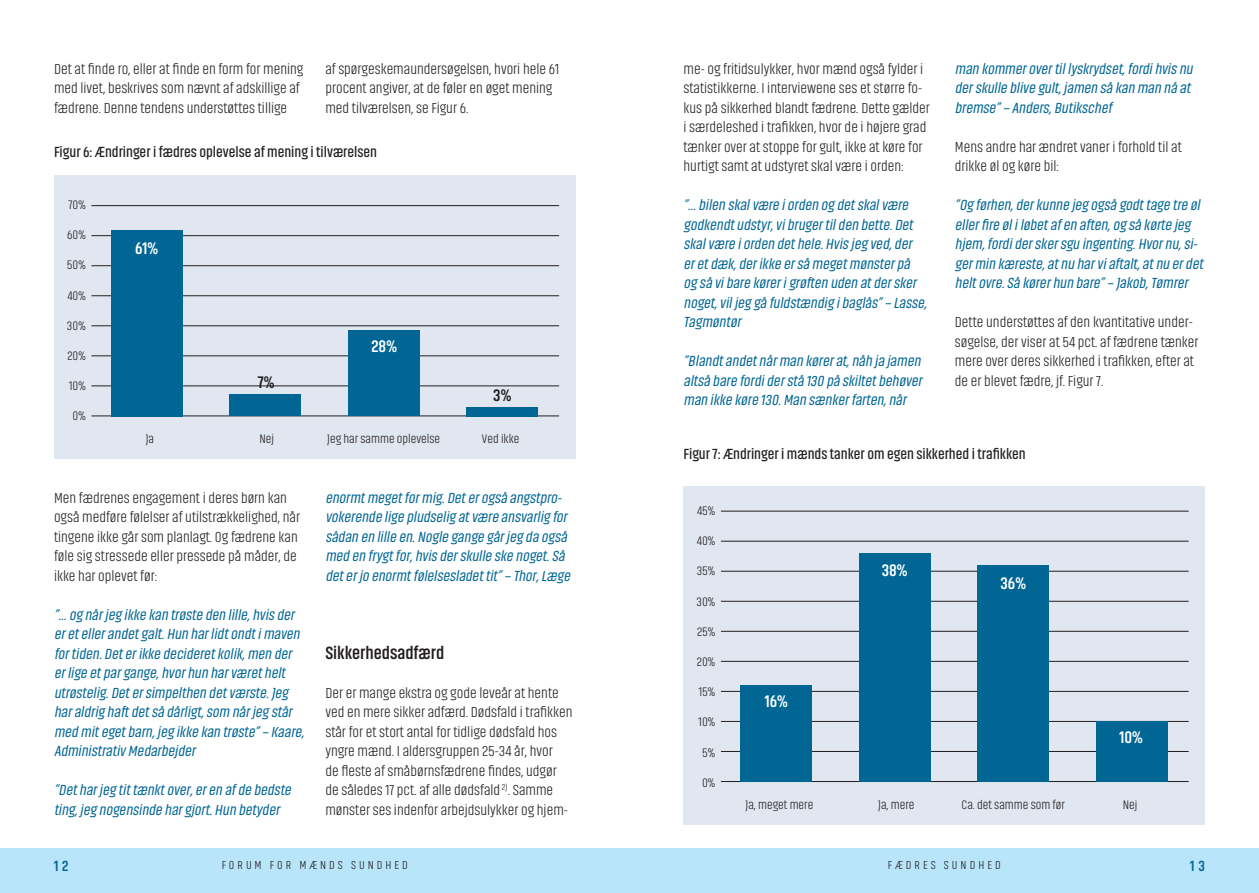
<style>
.page{position:relative;width:1259px;height:893px;background:#fff}
.page>*{position:absolute;margin:0;border:0;box-sizing:border-box;transform-origin:0 0}
.Rubrik{font:700 18px "Akhand";color:#231f20}
.Rubrik-2{font:700 16.95px "Akhand";color:#fff}
.Rubrik-3{font:700 16.95px "Akhand";color:#231f20}
.Kursiv{font:italic 15px/19.5px "Akhand";color:#016694}
.Brød{font:300 15px/19.5px "Akhand";color:#231f20}
.Figur{font:600 15px "Akhand";color:#231f20}
.t1{font:700 15px "Akhand";color:#016694}
.Brød-2{font:300 12.75px "Akhand";color:#231f20}
.t2{font:300 12px "Akhand";letter-spacing:.25em;color:#231f20}
</style>
<div class="page">
<div style="left:0;top:848px;width:1259px;height:45px;background:#b9e5fa"></div>
<div style="left:54px;top:175px;width:521px;height:284px;background:#e1e7f0"></div>
<hr style="left:91px;top:416px;width:468px;height:1px;background:#231f20">
<hr style="left:91px;top:386px;width:468px;height:1px;background:#231f20">
<hr style="left:91px;top:356px;width:468px;height:1px;background:#231f20">
<hr style="left:91px;top:326px;width:468px;height:1px;background:#231f20">
<hr style="left:91px;top:295px;width:468px;height:1px;background:#231f20">
<hr style="left:91px;top:265px;width:468px;height:1px;background:#231f20">
<hr style="left:91px;top:235px;width:468px;height:1px;background:#231f20">
<hr style="left:91px;top:205px;width:468px;height:1px;background:#231f20">
<div style="left:111px;top:230px;width:72px;height:186px;background:#016694"></div>
<div style="left:229px;top:395px;width:72px;height:21px;background:#016694"></div>
<div style="left:347px;top:331px;width:72px;height:85px;background:#016694"></div>
<div style="left:466px;top:407px;width:72px;height:9px;background:#016694"></div>
<div style="left:683px;top:486px;width:522px;height:339px;background:#e1e7f0"></div>
<hr style="left:721px;top:781px;width:467px;height:1px;background:#231f20">
<hr style="left:721px;top:751px;width:467px;height:1px;background:#231f20">
<hr style="left:721px;top:721px;width:467px;height:1px;background:#231f20">
<hr style="left:721px;top:691px;width:467px;height:1px;background:#231f20">
<hr style="left:721px;top:661px;width:467px;height:1px;background:#231f20">
<hr style="left:721px;top:631px;width:467px;height:1px;background:#231f20">
<hr style="left:721px;top:601px;width:467px;height:1px;background:#231f20">
<hr style="left:721px;top:571px;width:467px;height:1px;background:#231f20">
<hr style="left:721px;top:541px;width:467px;height:1px;background:#231f20">
<hr style="left:721px;top:511px;width:467px;height:1px;background:#231f20">
<div style="left:740px;top:685px;width:72px;height:97px;background:#016694"></div>
<div style="left:858px;top:553px;width:72px;height:229px;background:#016694"></div>
<div style="left:977px;top:565px;width:72px;height:217px;background:#016694"></div>
<div style="left:1095px;top:722px;width:72px;height:60px;background:#016694"></div>
<p class="Brød" style="left:54px;top:59px;width:251px">Det at finde ro, eller at finde en form for mening med livet, beskrives som nævnt af adskillige af fædrene. Denne tendens understøttes tillige</p>
<p class="Brød" style="left:325px;top:59px;width:235px">af spørgeskemaundersøgelsen, hvori hele 61 procent angiver, at de føler en øget mening med tilværelsen, se Figur 6.</p>
<p class="Brød" style="left:683px;top:59px;width:248px">me- og fritidsulykker, hvor mænd også fylder i statistikkerne. I interviewene ses et større fo&shy;kus på sikkerhed blandt fædrene. Dette gælder i særdeleshed i trafikken, hvor de i højere grad tænker over at stoppe for gult, ikke at køre for hurtigt samt at udstyret skal være i orden:</p>
<p class="Kursiv" style="left:683px;top:195px;width:247px">”… bilen skalvære iorden og detskalvære godkendtudstyr,vibrugertilden bette.Det skalvære iorden dethele.Hvis jeg ved,der eretdæk,derikke erså megetmønsterpå og så vibare kørerigrøften uden atdersker noget,viljeg gå fuldstændig ibaglås”– Lasse, Tagmøntør</p>
<p class="Kursiv" style="left:683px;top:351px;width:243px;text-align:justify">”Blandtandetnårman kørerat,nåh ja jamen altså bare fordiderstå 130 på skiltetbehøver man ikke køre 130.Man sænkerfarten,når</p>
<p class="Figur" style="left:54px;top:144px;width:325px">Figur 6: Ændringer i fædres oplevelse af mening i tilværelsen</p>
<p class="Brød-2" style="left:68px;top:198px;width:19px">70%</p>
<p class="Brød-2" style="left:67px;top:228px;width:20px">60%</p>
<p class="Brød-2" style="left:67px;top:259px;width:20px">50%</p>
<p class="Brød-2" style="left:67px;top:289px;width:20px">40%</p>
<p class="Brød-2" style="left:67px;top:319px;width:20px">30%</p>
<p class="Brød-2" style="left:67px;top:349px;width:20px">20%</p>
<p class="Brød-2" style="left:69px;top:379px;width:18px">10%</p>
<p class="Brød-2" style="left:72px;top:410px;width:15px">0%</p>
<p class="Rubrik-2" style="left:135px;top:240px;width:25px">61%</p>
<p class="Rubrik-2" style="left:371px;top:337px;width:27px">28%</p>
<p class="Rubrik-3" style="left:258px;top:373px;width:18px">7%</p>
<p class="Rubrik-3" style="left:493px;top:386px;width:20px">3%</p>
<p class="Brød-2" style="left:146px;top:432px;width:10px">Ja</p>
<p class="Brød-2" style="left:259px;top:432px;width:16px">Nej</p>
<p class="Brød-2" style="left:327px;top:432px;width:114px">Jeg har samme oplevelse</p>
<p class="Brød-2" style="left:482px;top:432px;width:39px">Ved ikke</p>
<p class="Kursiv" style="left:955px;top:59px;width:242px">man kommerovertillyskrydset,fordihvis nu derskulle blive gult,jamen så kan man nå at bremse”– Anders,Butikschef</p>
<p class="Brød" style="left:955px;top:137px;width:228px">Mens andre har ændret vaner i forhold til at drikke øl og køre bil:</p>
<p class="Kursiv" style="left:955px;top:195px;width:252px">”Og førhen,derkunne jeg også godttage tre øl ellerfire øliløbetafen aften,og så kørte jeg hjem,fordiderskersgu ingenting.Hvornu,si&shy;germin kæreste,atnu harviaftalt,atnu erdet heltovre.Så kørerhun bare”– Jakob,Tømrer</p>
<p class="Brød" style="left:955px;top:312px;width:245px">Dette understøttes af den kvantitative under&shy;søgelse, der viser at 54 pct. af fædrene tænker mere over deres sikkerhed i trafikken, efter at de er blevet fædre, jf. Figur 7.</p>
<p class="Brød" style="left:54px;top:488px;width:248px">Men fædrenes engagement i deres børn kan også medføre følelser af utilstrækkelighed, når tingene ikke går som planlagt. Og fædrene kan føle sig stressede eller pressede på måder, de ikke har oplevet før:</p>
<p class="Kursiv" style="left:54px;top:605px;width:254px">”… og nårjeg ikke kan trøste den lille,hvis der eretellerandetgalt.Hun harlidtondtimaven fortiden.Deterikke decideretkolik,men der erlige etpargange,hvorhun harværethelt utrøstelig.Detersimpelthen detværste.Jeg haraldrig haftdetså dårligt,som nårjeg står med mitegetbarn,jeg ikke kan trøste”– Kaare, Administrativ Medarbejder</p>
<p class="Kursiv" style="left:54px;top:780px;width:241px">”Detharjeg tittænktover,eren afde bedste ting,jeg nogensinde hargjort.Hun betyder</p>
<p class="Kursiv" style="left:325px;top:488px;width:249px">enormtmegetformig.Deterogså angstpro&shy;vokerende lige pludselig atvære ansvarlig for sådan en lille en.Nogle gange gårjeg da også med en frygtfor,hvis derskulle ske noget.Så deterjo enormtfølelsesladettit”– Thor,Læge</p>
<p class="Rubrik" style="left:325px;top:643px;width:120px">Sikkerhedsadfærd</p>
<p class="Brød" style="left:325px;top:683px;width:249px">Der er mange ekstra og gode leveår at hente ved en mere sikker adfærd. Dødsfald i trafikken står for et stort antal for tidlige dødsfald hos yngre mænd. I aldersgruppen 25-34 år, hvor<br>de fleste af småbørnsfædrene findes, udgør de således 17 pct. af alle dødsfald <sup>2)</sup>. Samme mønster ses indenfor arbejdsulykker og hjem-</p>
<p class="Figur" style="left:683px;top:446px;width:344px">Figur 7: Ændringer i mænds tanker om egen sikkerhed i trafikken</p>
<p class="Brød-2" style="left:697px;top:504px;width:20px">45%</p>
<p class="Brød-2" style="left:697px;top:534px;width:20px">40%</p>
<p class="Brød-2" style="left:696px;top:565px;width:20px">35%</p>
<p class="Brød-2" style="left:696px;top:595px;width:20px">30%</p>
<p class="Brød-2" style="left:697px;top:625px;width:19px">25%</p>
<p class="Brød-2" style="left:697px;top:655px;width:20px">20%</p>
<p class="Brød-2" style="left:699px;top:685px;width:18px">15%</p>
<p class="Brød-2" style="left:698px;top:716px;width:18px">10%</p>
<p class="Brød-2" style="left:702px;top:746px;width:14px">5%</p>
<p class="Brød-2" style="left:702px;top:776px;width:15px">0%</p>
<p class="Rubrik-2" style="left:764px;top:692px;width:25px">16%</p>
<p class="Rubrik-2" style="left:881px;top:562px;width:27px">38%</p>
<p class="Rubrik-2" style="left:1000px;top:574px;width:27px">36%</p>
<p class="Rubrik-2" style="left:1119px;top:728px;width:25px">10%</p>
<p class="Brød-2" style="left:745px;top:798px;width:69px">Ja, meget mere</p>
<p class="Brød-2" style="left:878px;top:798px;width:38px">Ja, mere</p>
<p class="Brød-2" style="left:961px;top:798px;width:105px">Ca. det samme som før</p>
<p class="Brød-2" style="left:1122px;top:798px;width:16px">Nej</p>
<p class="t1" style="left:54px;top:858px;width:16px">12</p>
<p class="t2" style="left:222px;top:858px;width:188px">FORUM FOR MÆNDS SUNDHED</p>
<p class="t2" style="left:888px;top:858px;width:114px">FÆDRES SUNDHED</p>
<p class="t1" style="left:1190px;top:858px;width:16px">13</p>
</div>
